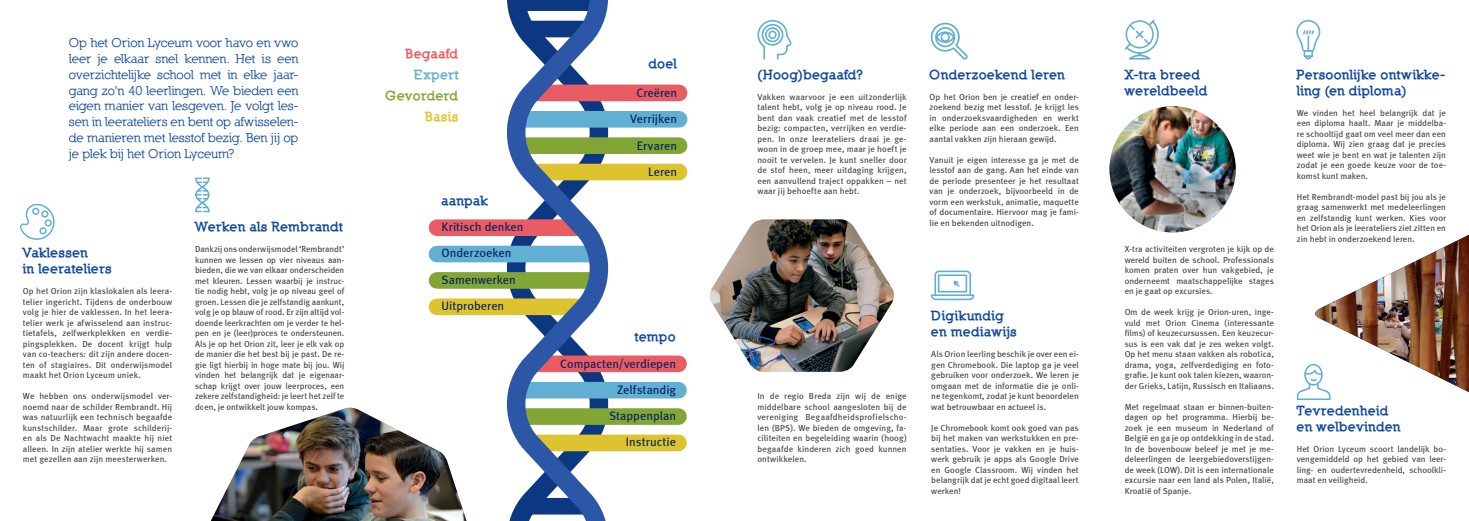
<style>
.page{position:relative;width:1469px;height:521px;background:#fff}
.page>*{position:absolute;margin:0;border:0;box-sizing:border-box;transform-origin:0 0}
.t1{font:700 13.12px/15.8px "Nilland";letter-spacing:-.01em;color:#114aa0;text-align:justify}
.t2{font:900 13.12px/15.8px "Nilland";letter-spacing:.01em;color:#114aa0}
.t3{font:900 13.12px "Nilland";letter-spacing:.01em;color:#82a635}
.t4{font:900 13.12px "Nilland";letter-spacing:.015em;color:#ea5c63}
.t5{font:900 13.12px "Nilland";letter-spacing:.025em;color:#61afd2}
.t6{font:900 13.12px "Nilland";letter-spacing:.02em;color:#ddc32d}
.t7{font:12.25px/26.2px "Meta";letter-spacing:.005em;color:#012160;text-align:right}
.t8{font:8.75px/10.5px "Meta";letter-spacing:.005em;color:#3e3e3f;text-align:justify}
</style>
<div class="page">
<img style="left:210px;top:408px;width:257px;height:113px">
<svg style="left:757px;top:20px;width:34px;height:40px"></svg>
<svg style="left:930px;top:270px;width:44px;height:30px"></svg>
<svg style="left:1124px;top:20px;width:35px;height:40px"></svg>
<svg style="left:1296px;top:365px;width:13px;height:35px"></svg>
<svg style="left:20px;top:204px;width:35px;height:36px"></svg>
<svg style="left:930px;top:23px;width:37px;height:37px"></svg>
<div style="left:536px;top:355px;width:142px;height:17px;background:#ea5c63"></div>
<div style="left:537px;top:85px;width:142px;height:16px;background:#ea5c63"></div>
<div style="left:437px;top:219px;width:142px;height:17px;background:#ea5c63"></div>
<div style="left:525px;top:382px;width:153px;height:16px;background:#61afd2"></div>
<div style="left:525px;top:111px;width:154px;height:17px;background:#61afd2"></div>
<div style="left:437px;top:246px;width:153px;height:16px;background:#61afd2"></div>
<div style="left:525px;top:408px;width:153px;height:17px;background:#82a635"></div>
<div style="left:525px;top:137px;width:154px;height:17px;background:#82a635"></div>
<div style="left:437px;top:272px;width:153px;height:17px;background:#82a635"></div>
<div style="left:538px;top:435px;width:140px;height:16px;background:#ddc32d"></div>
<div style="left:539px;top:164px;width:140px;height:16px;background:#ddc32d"></div>
<img style="left:710px;top:219px;width:184px;height:153px">
<div style="left:437px;top:298px;width:140px;height:17px;background:#ddc32d"></div>
<svg style="left:503px;top:0;width:118px;height:521px"></svg>
<img style="left:1109px;top:106px;width:126px;height:126px;border-radius:63px">
<svg style="left:1296px;top:20px;width:24px;height:40px"></svg>
<svg style="left:195px;top:178px;width:15px;height:34px"></svg>
<img style="left:1309px;top:235px;width:159px;height:157px">
<p class="t1" style="left:69px;top:35px;width:231px">Op het Orion Lyceum voor havo en vwo leer je elkaar snel kennen. Het is een overzichtelijke school met in elke jaar&shy;gang zo’n 40 leerlingen. We bieden een eigen manier van lesgeven. Je volgt les&shy;sen in leerateliers en bent op afwisselen&shy;de manieren met lesstof bezig. Ben jij op je plek bij het Orion Lyceum?</p>
<h1 class="t2" style="left:23px;top:245px;width:90px">Vaklessen<br>in leerateliers</h1>
<p class="t8" style="left:23px;top:286px;width:151px">Op het Orion zijn klaslokalen als leera&shy;telier ingericht. Tijdens de onderbouw volg je hier de vaklessen. In het leera&shy;telier werk je afwisselend aan instruc&shy;tietafels, zelfwerkplekken en verdie&shy;pingsplekken. De docent krijgt hulp van co-teachers: dit zijn andere docen&shy;ten of stagiaires. Dit onderwijsmodel maakt het Orion Lyceum uniek.</p>
<p class="t8" style="left:23px;top:391px;width:151px">We hebben ons onderwijsmodel ver&shy;noemd naar de schilder Rembrandt. Hij was natuurlijk een technisch begaafde kunstschilder. Maar grote schilderij&shy;en als De Nachtwacht maakte hij niet alleen. In zijn atelier werkte hij samen met gezellen aan zijn meesterwerken.</p>
<h1 class="t2" style="left:195px;top:219px;width:149px">Werken als Rembrandt</h1>
<p class="t8" style="left:195px;top:244px;width:151px">Dankzij ons onderwijsmodel ‘Rembrandt’ kunnen we lessen op vier niveaus aan&shy;bieden, die we van elkaar onderscheiden met kleuren. Lessen waarbij je instruc&shy;tie nodig hebt, volg je op niveau geel of groen. Lessen die je zelfstandig aankunt, volg je op blauw of rood. Er zijn altijd vol&shy;doende leerkrachten om je verder te hel&shy;pen en je (leer)proces te ondersteunen.<br>Als je op het Orion zit, leer je elk vak op de manier die het best bij je past. De re&shy;gie ligt hierbij in hoge mate bij jou. Wij vinden het belangrijk dat je eigenaar&shy;schap krijgt over jouw leerproces, een zekere zelfstandigheid: je leert het zelf te doen, je ontwikkelt jouw kompas.</p>
<h1 class="t4" style="left:405px;top:45px;width:55px">Begaafd</h1>
<h1 class="t5" style="left:414px;top:66px;width:46px">Expert</h1>
<h1 class="t3" style="left:385px;top:87px;width:75px">Gevorderd</h1>
<h1 class="t6" style="left:425px;top:108px;width:35px">Basis</h1>
<h1 class="t2" style="left:441px;top:192px;width:48px">aanpak</h1>
<h2 class="t7" style="left:441px;top:213px;width:83px;text-align:left">Kritisch denken<br>Onderzoeken<br>Samenwerken<br>Uitproberen</h2>
<h1 class="t2" style="left:649px;top:56px;width:30px">doel</h1>
<h2 class="t7" style="left:630px;top:80px;width:48px">Creëren<br>Verrijken<br>Ervaren<br>Leren</h2>
<h1 class="t2" style="left:635px;top:329px;width:43px">tempo</h1>
<h2 class="t7" style="left:560px;top:350px;width:117px">Compacten/verdiepen<br>Zelfstandig<br>Stappenplan<br>Instructie</h2>
<h1 class="t2" style="left:757px;top:66px;width:107px">(Hoog)begaafd?</h1>
<p class="t8" style="left:757px;top:91px;width:151px">Vakken waarvoor je een uitzonderlijk talent hebt, volg je op niveau rood. Je bent dan vaak creatief met de lesstof bezig: compacten, verrijken en verdie&shy;pen. In onze leerateliers draai je ge&shy;woon in de groep mee, maar je hoeft je nooit te vervelen. Je kunt sneller door de stof heen, meer uitdaging krijgen, een aanvullend traject oppakken – net waar jij behoefte aan hebt.</p>
<h1 class="t2" style="left:929px;top:66px;width:137px">Onderzoekend leren</h1>
<p class="t8" style="left:929px;top:91px;width:151px">Op het Orion ben je creatief en onder&shy;zoekend bezig met lesstof. Je krijgt les in onderzoeksvaardigheden en werkt elke periode aan een onderzoek. Een aantal vakken zijn hieraan gewijd.</p>
<p class="t8" style="left:929px;top:154px;width:151px">Vanuit je eigen interesse ga je met de lesstof aan de gang. Aan het einde van de periode presenteer je het resultaat van je onderzoek, bijvoorbeeld in de vorm een werkstuk, animatie, maquette of documentaire. Hiervoor mag je fami&shy;lie en bekenden uitnodigen.</p>
<p class="t8" style="left:757px;top:391px;width:151px">In de regio Breda zijn wij de enige middelbare school aangesloten bij de vereniging Begaafdheidsprofielscho&shy;len (BPS). We bieden de omgeving, fa&shy;ciliteiten en begeleiding waarin (hoog) begaafde kinderen zich goed kunnen ontwikkelen.</p>
<h1 class="t2" style="left:931px;top:308px;width:87px">Digikundig en mediawijs</h1>
<p class="t8" style="left:931px;top:349px;width:149px">Als Orion leerling beschik je over een ei&shy;gen Chromebook. Die laptop ga je veel gebruiken voor onderzoek. We leren je omgaan met de informatie die je onli&shy;ne tegenkomt, zodat je kunt beoordelen wat betrouwbaar en actueel is.</p>
<p class="t8" style="left:931px;top:422px;width:149px">Je Chromebook komt ook goed van pas bij het maken van werkstukken en pre&shy;sentaties. Voor je vakken en je huis&shy;werk gebruik je apps als Google Drive en Google Classroom. Wij vinden het belangrijk dat je echt goed digitaal leert werken!</p>
<h1 class="t2" style="left:1124px;top:66px;width:84px">X-tra breed wereldbeeld</h1>
<p class="t8" style="left:1124px;top:244px;width:151px">X-tra activiteiten vergroten je kijk op de wereld buiten de school. Professionals komen praten over hun vakgebied, je onderneemt maatschappelijke stages en je gaat op excursies.</p>
<p class="t8" style="left:1124px;top:307px;width:151px">Om de week krijg je Orion-uren, inge&shy;vuld met Orion Cinema (interessante films) of keuzecursussen. Een keuzecur&shy;sus is een vak dat je zes weken volgt.<br>Op het menu staan vakken als robotica, drama, yoga, zelfverdediging en foto&shy;grafie. Je kunt ook talen kiezen, waaron&shy;der Grieks, Latijn, Russisch en Italiaans.</p>
<p class="t8" style="left:1124px;top:401px;width:151px">Met regelmaat staan er binnen-buiten&shy;dagen op het programma. Hierbij be&shy;zoek je een museum in Nederland of België en ga je op ontdekking in de stad.<br>In de bovenbouw beleef je met je me&shy;deleerlingen de leergebiedoverstijgen&shy;de week (LOW). Dit is een internationale excursie naar een land als Polen, Italië, Kroatië of Spanje.</p>
<h1 class="t2" style="left:1296px;top:66px;width:150px">Persoonlijke ontwikke&shy;ling (en diploma)</h1>
<p class="t8" style="left:1296px;top:107px;width:151px">We vinden het heel belangrijk dat je een diploma haalt. Maar je middelba&shy;re schooltijd gaat om veel meer dan een diploma. Wij zien graag dat je precies weet wie je bent en wat je talenten zijn zodat je een goede keuze voor de toe&shy;komst kunt maken.</p>
<p class="t8" style="left:1296px;top:191px;width:151px">Het Rembrandt-model past bij jou als je graag samenwerkt met medeleerlingen en zelfstandig kunt werken. Kies voor het Orion als je leerateliers ziet zitten en zin hebt in onderzoekend leren.</p>
<h1 class="t2" style="left:1296px;top:402px;width:106px">Tevredenheid en welbevinden</h1>
<p class="t8" style="left:1296px;top:443px;width:151px">Het Orion Lyceum scoort landelijk bo&shy;vengemiddeld op het gebied van leer&shy;ling- en oudertevredenheid, schoolkli&shy;maat en veiligheid.</p>
</div>
